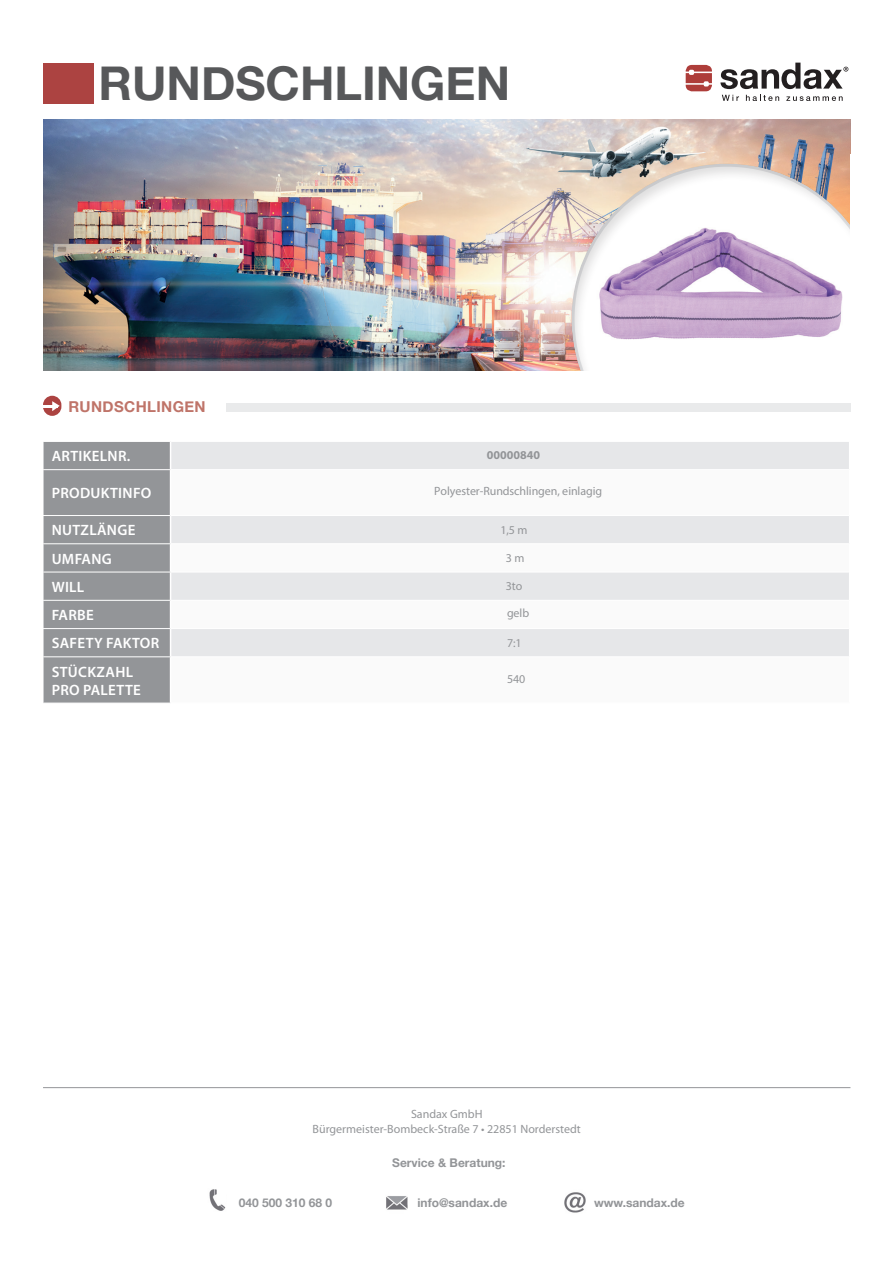
<style>
.page{position:relative;width:893px;height:1263px;background:#fff}
.page>*{position:absolute;margin:0;border:0;box-sizing:border-box;transform-origin:0 0}
.t1{font:700 46.5px "Helvetica Neue";color:#57585a}
.t2{font:600 15px/18px "Myriad Pro";letter-spacing:.02em;color:#fff}
.t3{font:700 15px "Helvetica Neue";letter-spacing:.025em;color:#bf7469}
.t4{font:12px/14.4px "Myriad Pro";color:#939598;text-align:center}
.t5{font:700 12px "Helvetica Neue";color:#939598}
.t6{font:700 12px "Myriad Pro";color:#939598}
</style>
<div class="page">
<img style="left:43px;top:119px;width:807px;height:252px">
<div style="left:569px;top:162px;width:313px;height:313px;background:#231f20;opacity:.15"></div>
<div style="left:581px;top:371px;width:292px;height:94px;background:#fff"></div>
<div style="left:850px;top:154px;width:31px;height:292px;background:#fff"></div>
<div style="left:43px;top:63px;width:51px;height:40px;background:#ac4341"></div>
<svg style="left:686px;top:65px;width:26px;height:26px"></svg>
<svg style="left:720px;top:63px;width:128px;height:26px"></svg>
<svg style="left:722px;top:95px;width:17px;height:6px"></svg>
<svg style="left:746px;top:95px;width:33px;height:6px"></svg>
<svg style="left:786px;top:96px;width:57px;height:5px"></svg>
<img style="left:209px;top:1189px;width:17px;height:22px">
<img style="left:386px;top:1196px;width:22px;height:14px">
<img style="left:564px;top:1192px;width:22px;height:21px">
<hr style="left:43px;top:1087px;width:807px;height:1px;background:#939598">
<div style="left:171px;top:442px;width:678px;height:27px;background:#e6e7e9"></div>
<svg style="left:171px;top:470px;width:678px;height:186px"></svg>
<hr style="left:849px;top:470px;width:1px;height:45px;background:#fff">
<hr style="left:171px;top:515px;width:678px;height:1px;background:#fff">
<hr style="left:171px;top:543px;width:678px;height:1px;background:#fff">
<hr style="left:171px;top:572px;width:678px;height:1px;background:#fff">
<hr style="left:171px;top:600px;width:678px;height:1px;background:#fff">
<hr style="left:171px;top:628px;width:678px;height:1px;background:#fff">
<hr style="left:171px;top:441px;width:679px;height:1px;background:#fff">
<svg style="left:43px;top:442px;width:128px;height:261px;background:#999b9e"></svg>
<hr style="left:171px;top:469px;width:678px;height:1px;background:#fff">
<div style="left:226px;top:403px;width:624px;height:8px;background:#e9eaeb"></div>
<div style="left:43px;top:396px;width:18px;height:20px;background:#ac4341;border-radius:9px"></div>
<svg style="left:43px;top:401px;width:17px;height:10px"></svg>
<h1 class="t1" style="left:99px;top:47px;width:413px">RUNDSCHLINGEN</h1>
<p class="t3" style="left:68px;top:395px;width:139px">RUNDSCHLINGEN</p>
<p class="t2" style="left:52px;top:447px;width:80px">ARTIKELNR.</p>
<p class="t6" style="left:487px;top:448px;width:55px">00000840</p>
<p class="t2" style="left:52px;top:484px;width:101px">PRODUKTINFO</p>
<p class="t4" style="left:434px;top:483px;width:169px">Polyester-Rundschlingen, einlagig</p>
<p class="t2" style="left:52px;top:521px;width:85px">NUTZLÄNGE</p>
<p class="t4" style="left:500px;top:522px;width:29px">1,5 m</p>
<p class="t2" style="left:52px;top:549px;width:62px">UMFANG</p>
<p class="t4" style="left:506px;top:550px;width:20px">3m</p>
<p class="t2" style="left:52px;top:577px;width:34px">WILL</p>
<p class="t4" style="left:506px;top:578px;width:18px">3to</p>
<p class="t2" style="left:52px;top:606px;width:44px">FARBE</p>
<p class="t4" style="left:507px;top:606px;width:24px">gelb</p>
<p class="t2" style="left:52px;top:634px;width:109px">SAFETY FAKTOR</p>
<p class="t4" style="left:507px;top:635px;width:16px">7:1</p>
<p class="t2" style="left:52px;top:662px;width:91px">STÜCKZAHL<br>PRO PALETTE</p>
<p class="t4" style="left:507px;top:672px;width:20px">540</p>
<p class="t4" style="left:313px;top:1107px;width:270px">Sandax GmbH<br>Bürgermeister-Bombeck-Straße 7 • 22851 Norderstedt</p>
<p class="t5" style="left:392px;top:1153px;width:115px">Service &amp; Beratung:</p>
<p class="t5" style="left:239px;top:1193px;width:95px">040 500 310 68 0</p>
<p class="t5" style="left:417px;top:1193px;width:91px">info@sandax.de</p>
<p class="t5" style="left:594px;top:1193px;width:92px">www.sandax.de</p>
</div>
